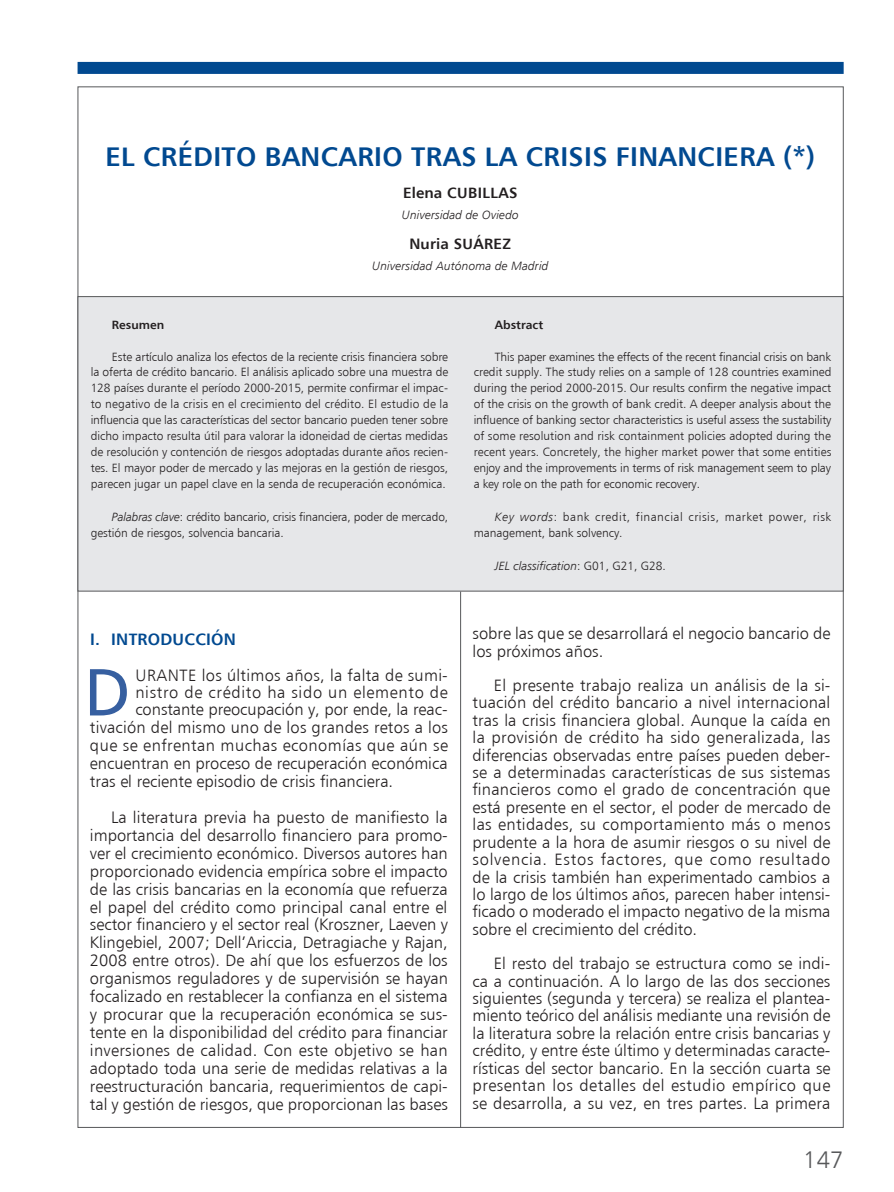
<style>
.page{position:relative;width:894px;height:1192px;background:#fff}
.page>*{position:absolute;margin:0;border:0;box-sizing:border-box;transform-origin:0 0}
.t1{font:66.6px "Humanist 777 BT Roman B";color:#365fa0}
.t2{font:27px "Humanist 777 BT Bold B";letter-spacing:.015em;color:#014990}
.t3{font:24px "Humanist 777 BT Light B";color:#57585a}
.t4{font:16.5px/17.4px "Humanist 777 BT Light B";color:#231f20;text-align:justify}
.t5{font:16.5px "Humanist 777 BT Light B";letter-spacing:.025em;color:#231f20}
.t6{font:16.5px "Humanist 777 BT Light B";letter-spacing:.02em;color:#231f20}
.t7{font:16.5px "Humanist 777 BT Light B";letter-spacing:.04em;color:#231f20}
.CAB_1{font:16.5px "Humanist 777 BT Bold B";letter-spacing:.015em;color:#014990}
.t8{font:15px "Humanist 777 BT Bold B";letter-spacing:.025em;color:#231f20}
.t9{font:12px/15.9px "Humanist 777 BT Light B";color:#231f20;text-align:justify}
.t10{font:12px "Humanist 777 BT Light Italic B";letter-spacing:.01em;color:#231f20}
.t11{font:12px/15.9px "Humanist 777 BT Light B";letter-spacing:.04em;color:#231f20}
.t12{font:12px "Humanist 777 BT Bold B";color:#231f20}
.s1{font-family:"Humanist 777 BT Light Italic B"}
.s2{font-family:"Humanist 777 BT Light B"}
</style>
<div class="page">
<div style="left:77px;top:62px;width:766px;height:12px;background:#014990"></div>
<hr style="left:460px;top:591px;width:1px;height:536px;background:#57585a">
<div style="left:77px;top:296px;width:766px;height:295px;background:#e6e7e9;border:1px solid #57585a"></div>
<p class="t2" style="left:105px;top:139px;width:711px">EL CRÉDITO BANCARIO TRAS LA CRISIS FINANCIERA (*)</p>
<p class="t8" style="left:403px;top:183px;width:116px">Elena CUBILLAS</p>
<p class="t10" style="left:401px;top:208px;width:118px">Universidad de Oviedo</p>
<p class="t8" style="left:409px;top:234px;width:103px">Nuria SUÁREZ</p>
<p class="t10" style="left:372px;top:258px;width:178px">Universidad Autónoma de Madrid</p>
<p class="t12" style="left:112px;top:317px;width:54px">Resumen</p>
<p class="t9" style="left:91px;top:348px;width:359px;text-indent:21px">Este artículo analiza los efectos de la reciente crisis financiera sobre la oferta de crédito bancario. El análisis aplicado sobre una muestra de 128 países durante el período 2000-2015, permite confirmar el impac&shy;to negativo de la crisis en el crecimiento del crédito. El estudio de la influencia que las características del sector bancario pueden tener sobre dicho impacto resulta útil para valorar la idoneidad de ciertas medidas de resolución y contención de riesgos adoptadas durante años recien&shy;tes. El mayor poder de mercado y las mejoras en la gestión de riesgos, parecen jugar un papel clave en la senda de recuperación económica.</p>
<p class="t9" style="left:91px;top:509px;width:359px;text-indent:21px"><span class="s1">Palabras clave</span>: crédito bancario, crisis financiera, poder de mercado, gestión de riesgos, solvencia bancaria.</p>
<p class="CAB_1" style="left:90px;top:629px;width:147px">I. INTRODUCCIÓN</p>
<p class="t1" style="left:84px;top:650px;width:47px">D</p>
<p class="t6" style="left:135px;top:664px;width:314px">URANTE los últimos años, la falta de sumi-</p>
<p class="t7" style="left:135px;top:682px;width:314px">nistro de crédito ha sido un elemento de</p>
<p class="t4" style="left:135px;top:700px;width:314px">constante preocupación y, por ende, la reac-</p>
<p class="t4" style="left:90px;top:718px;width:359px">tivación del mismo uno de los grandes retos a los</p>
<p class="t5" style="left:90px;top:735px;width:359px">que se enfrentan muchas economías que aún se</p>
<p class="t4" style="left:90px;top:754px;width:359px">encuentran en proceso de recuperación económica</p>
<p class="t4" style="left:90px;top:772px;width:304px">tras el reciente episodio de crisis financiera.</p>
<p class="t4" style="left:90px;top:807px;width:359px;line-height:18px;text-indent:21px">La literatura previa ha puesto de manifiesto la importancia del desarrollo financiero para promo&shy;ver el crecimiento económico. Diversos autores han proporcionado evidencia empírica sobre el impacto de las crisis bancarias en la economía que refuerza el papel del crédito como principal canal entre el sector financiero y el sector real (Kroszner, Laeven y Klingebiel, 2007; Dell’Ariccia, Detragiache y Rajan, 2008 entre otros). De ahí que los esfuerzos de los organismos reguladores y de supervisión se hayan focalizado en restablecer la confianza en el sistema y procurar que la recuperación económica se sus&shy;tente en la disponibilidad del crédito para financiar inversiones de calidad. Con este objetivo se han adoptado toda una serie de medidas relativas a la reestructuración bancaria, requerimientos de capi&shy;tal y gestión de riesgos, que proporcionan las bases</p>
<p class="t12" style="left:495px;top:317px;width:50px">Abstract</p>
<p class="t9" style="left:473px;top:348px;width:359px;text-indent:21px">This paper examines the effects of the recent financial crisis on bank credit supply. The study relies on a sample of 128 countries examined during the period 2000-2015. Our results confirm the negative impact of the crisis on the growth of bank credit. A deeper analysis about the influence of banking sector characteristics is useful assess the sustability of some resolution and risk containment policies adopted during the recent years. Concretely, the higher market power that some entities enjoy and the improvements in terms of risk management seem to play a key role on the path for economic recovery.</p>
<p class="t11" style="left:473px;top:508px;width:359px;text-indent:21px"><span class="s1">Key words</span>: bank credit, financial crisis, market power, risk management, bank solvency.</p>
<p class="t10" style="left:495px;top:558px;width:172px">JEL classification<span class="s2">: G01, G21, G28.</span></p>
<p class="t4" style="left:472px;top:624px;width:359px">sobre las que se desarrollará el negocio bancario de los próximos años.</p>
<p class="t4" style="left:472px;top:676px;width:359px;text-indent:21px">El presente trabajo realiza un análisis de la si&shy;tuación del crédito bancario a nivel internacional tras la crisis financiera global. Aunque la caída en la provisión de crédito ha sido generalizada, las diferencias observadas entre países pueden deber&shy;se a determinadas características de sus sistemas financieros como el grado de concentración que está presente en el sector, el poder de mercado de las entidades, su comportamiento más o menos prudente a la hora de asumir riesgos o su nivel de solvencia. Estos factores, que como resultado de la crisis también han experimentado cambios a lo largo de los últimos años, parecen haber intensi&shy;ficado o moderado el impacto negativo de la misma sobre el crecimiento del crédito.</p>
<p class="t4" style="left:472px;top:954px;width:359px;text-indent:21px">El resto del trabajo se estructura como se indi&shy;ca a continuación. A lo largo de las dos secciones siguientes (segunda y tercera) se realiza el plantea&shy;miento teórico del análisis mediante una revisión de la literatura sobre la relación entre crisis bancarias y crédito, y entre éste último y determinadas caracte&shy;rísticas del sector bancario. En la sección cuarta se presentan los detalles del estudio empírico que se desarrolla, a su vez, en tres partes. La primera</p>
<p class="t3" style="left:803px;top:1144px;width:42px">147</p>
</div>
